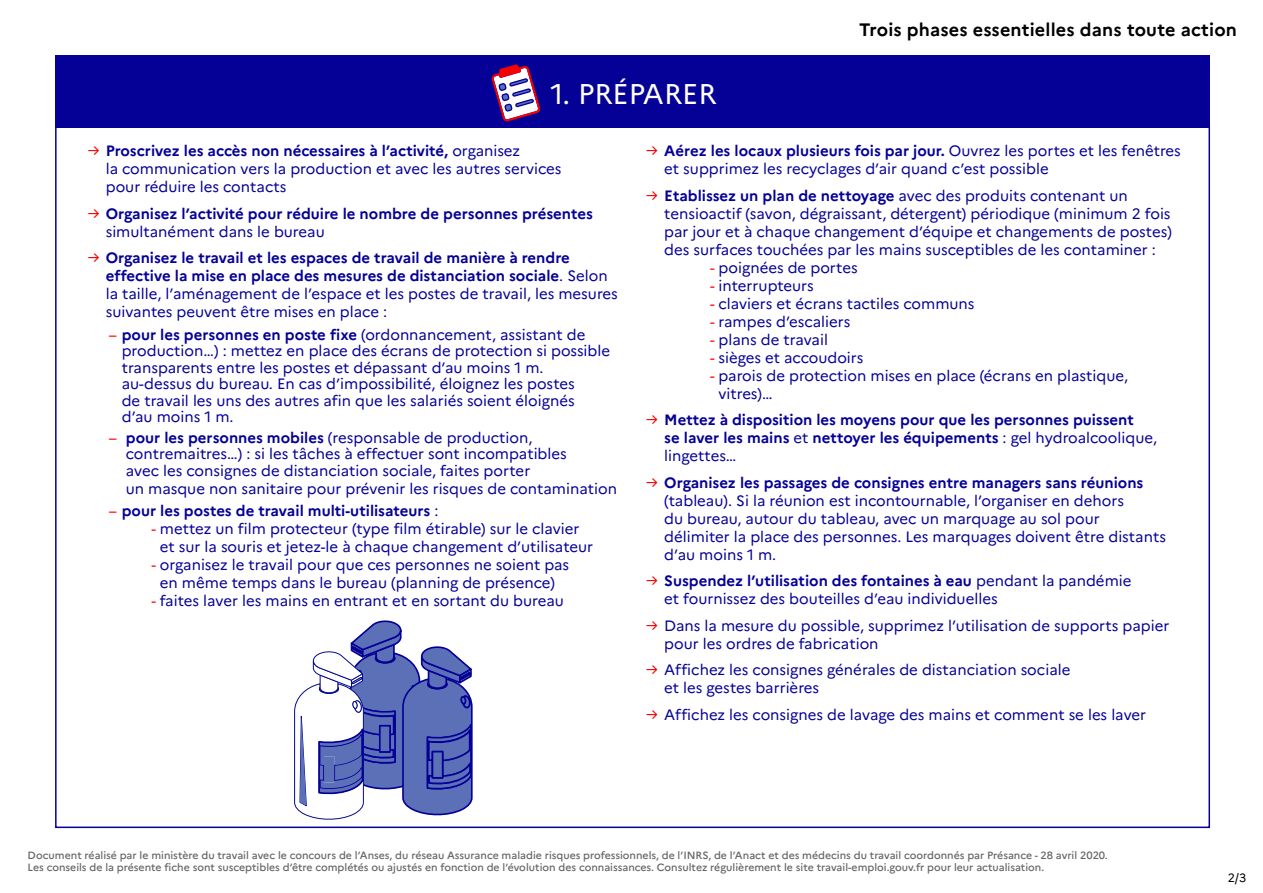
<style>
.page{position:relative;width:1263px;height:893px;background:#fff}
.page>*{position:absolute;margin:0;border:0;box-sizing:border-box;transform-origin:0 0}
.titre_1{font:28.5px "Marianne";color:#fff}
.t1{font:700 18px "Marianne";letter-spacing:.01em;color:#000}
.texte_liste{font:15px/18px "Marianne";color:#050096}
.texte_sous_liste{font:15px/16.5px "Marianne";color:#050096}
.texte_liste-2{font:700 15px/18px "Marianne";color:#050096}
.texte_sous_liste-2{font:700 15px "Marianne";color:#050096}
.t2{font:12px "Marianne";color:#000}
.légendes{font:500 10.5px "Marianne";color:#656563}
.s1{color:#f70000}
.s2{font-weight:700}
.s3{font-weight:400;color:#f70000}
.s4{font-weight:400}
</style>
<div class="page">
<div style="left:55px;top:55px;width:1155px;height:72px;background:#050096"></div>
<svg style="left:491px;top:64px;width:50px;height:58px"></svg>
<svg style="left:294px;top:620px;width:179px;height:200px"></svg>
<p class="titre_1" style="left:551px;top:76px;width:167px">1. PRÉPARER</p>
<p class="t1" style="left:859px;top:18px;width:379px">Trois phases essentielles dans toute action</p>
<p class="texte_liste" style="left:106px;top:142px;width:457px;text-indent:-18px"><span class="s1">→</span> <span class="s2">Proscrivez les accès non nécessaires à l’activité,</span> organisez<br>la communication vers la production et avec les autres services pour réduire les contacts</p>
<p class="texte_liste-2" style="left:106px;top:204px;width:489px;text-indent:-18px"><span class="s3">→</span> Organisez l’activité pour réduire le nombre de personnes présentes <span class="s4">simultanément dans le bureau</span></p>
<p class="texte_liste-2" style="left:106px;top:249px;width:514px;text-indent:-18px"><span class="s3">→</span> Organisez le travail et les espaces de travail de manière à rendre effective la mise en place des mesures de distanciation sociale<span class="s4">. Selon la taille, l’aménagement de l’espace et les postes de travail, les mesures suivantes peuvent être mises en place :</span></p>
<p class="texte_sous_liste" style="left:122px;top:326px;width:490px;text-indent:-13px"><span class="s1">–</span> <span class="s2">pour les personnes en poste fixe</span> (ordonnancement, assistant de production…) : mettez en place des écrans de protection si possible transparents entre les postes et dépassant d’au moins 1 m. au-dessus du bureau. En cas d’impossibilité, éloignez les postes<br>de travail les uns des autres afin que les salariés soient éloignés<br>d’au moins 1 m.</p>
<p class="texte_sous_liste" style="left:126px;top:429px;width:443px;text-indent:-17px"><span class="s1">–</span> <span class="s2">pour les personnes mobiles</span> (responsable de production, contremaitres…) : si les tâches à effectuer sont incompatibles avec les consignes de distanciation sociale, faites porter</p>
<p class="texte_sous_liste" style="left:126px;top:480px;width:493px">un masque non sanitaire pour prévenir les risques de contamination</p>
<p class="texte_sous_liste-2" style="left:109px;top:502px;width:331px"><span class="s3">–</span> pour les postes de travail multi-utilisateurs <span class="s4">:</span></p>
<p class="texte_liste" style="left:160px;top:520px;width:435px;text-indent:-8px"><span class="s1">-</span> mettez un film protecteur (type film étirable) sur le clavier et sur la souris et jetez-le à chaque changement d’utilisateur</p>
<p class="texte_liste" style="left:151px;top:556px;width:419px;text-align:center"><span class="s1">-</span> organisez le travail pour que ces personnes ne soient pas en même temps dans le bureau (planning de présence)</p>
<p class="texte_liste" style="left:151px;top:592px;width:414px"><span class="s1">-</span> faites laver les mains en entrant et en sortant du bureau</p>
<p class="texte_liste" style="left:664px;top:142px;width:518px;text-indent:-18px"><span class="s1">→</span> <span class="s2">Aérez les locaux plusieurs fois par jour.</span> Ouvrez les portes et les fenêtres et supprimez les recyclages d’air quand c’est possible</p>
<p class="texte_liste" style="left:664px;top:186px;width:509px;text-indent:-18px"><span class="s1">→</span> <span class="s2">Etablissez un plan de nettoyage</span> avec des produits contenant un tensioactif (savon, dégraissant, détergent) périodique (minimum 2 fois par jour et à chaque changement d’équipe et changements de postes) des surfaces touchées par les mains susceptibles de les contaminer :</p>
<p class="texte_liste" style="left:710px;top:258px;width:149px"><span class="s1">-</span> poignées de portes</p>
<p class="texte_liste" style="left:710px;top:276px;width:105px"><span class="s1">-</span> interrupteurs</p>
<p class="texte_liste" style="left:710px;top:294px;width:266px"><span class="s1">-</span> claviers et écrans tactiles communs</p>
<p class="texte_liste" style="left:710px;top:312px;width:142px"><span class="s1">-</span> rampes d’escaliers</p>
<p class="texte_liste" style="left:710px;top:330px;width:119px"><span class="s1">-</span> plans de travail</p>
<p class="texte_liste" style="left:710px;top:348px;width:155px"><span class="s1">-</span> sièges et accoudoirs</p>
<p class="texte_liste" style="left:718px;top:366px;width:411px;text-indent:-8px"><span class="s1">-</span> parois de protection mises en place (écrans en plastique, vitres)…</p>
<p class="texte_liste-2" style="left:664px;top:411px;width:494px;text-indent:-18px"><span class="s3">→</span> Mettez à disposition les moyens pour que les personnes puissent<br>se laver les mains <span class="s4">et</span> nettoyer les équipements <span class="s4">: gel hydroalcoolique, lingettes…</span></p>
<p class="texte_liste" style="left:664px;top:473px;width:503px;text-indent:-18px"><span class="s1">→</span> <span class="s2">Organisez les passages de consignes entre managers sans réunions </span>(tableau). Si la réunion est incontournable, l’organiser en dehors<br>du bureau, autour du tableau, avec un marquage au sol pour délimiter la place des personnes. Les marquages doivent être distants d’au moins 1 m.</p>
<p class="texte_liste" style="left:664px;top:572px;width:469px;text-indent:-18px"><span class="s1">→</span> <span class="s2">Suspendez l’utilisation des fontaines à eau</span> pendant la pandémie et fournissez des bouteilles d’eau individuelles</p>
<p class="texte_liste" style="left:664px;top:616px;width:507px;text-indent:-18px"><span class="s1">→</span> Dans la mesure du possible, supprimez l’utilisation de supports papier pour les ordres de fabrication</p>
<p class="texte_liste" style="left:664px;top:661px;width:408px;text-indent:-18px"><span class="s1">→</span> Affichez les consignes générales de distanciation sociale et les gestes barrières</p>
<p class="texte_liste" style="left:646px;top:705px;width:501px"><span class="s1">→</span> Affichez les consignes de lavage des mains et comment se les laver</p>
<p class="légendes" style="left:28px;top:848px;width:1081px">Document réalisé par le ministère du travail avec le concours de l’Anses, du réseau Assurance maladie risques professionnels, de l’INRS, de l’Anact et des médecins du travail coordonnés par Présance - 28 avril 2020.</p>
<p class="légendes" style="left:28px;top:861px;width:1018px">Les conseils de la présente fiche sont susceptibles d’être complétés ou ajustés en fonction de l’évolution des connaissances. Consultez régulièrement le site travail-emploi.gouv.fr pour leur actualisation.</p>
<p class="t2" style="left:1228px;top:870px;width:20px">2/3</p>
</div>
